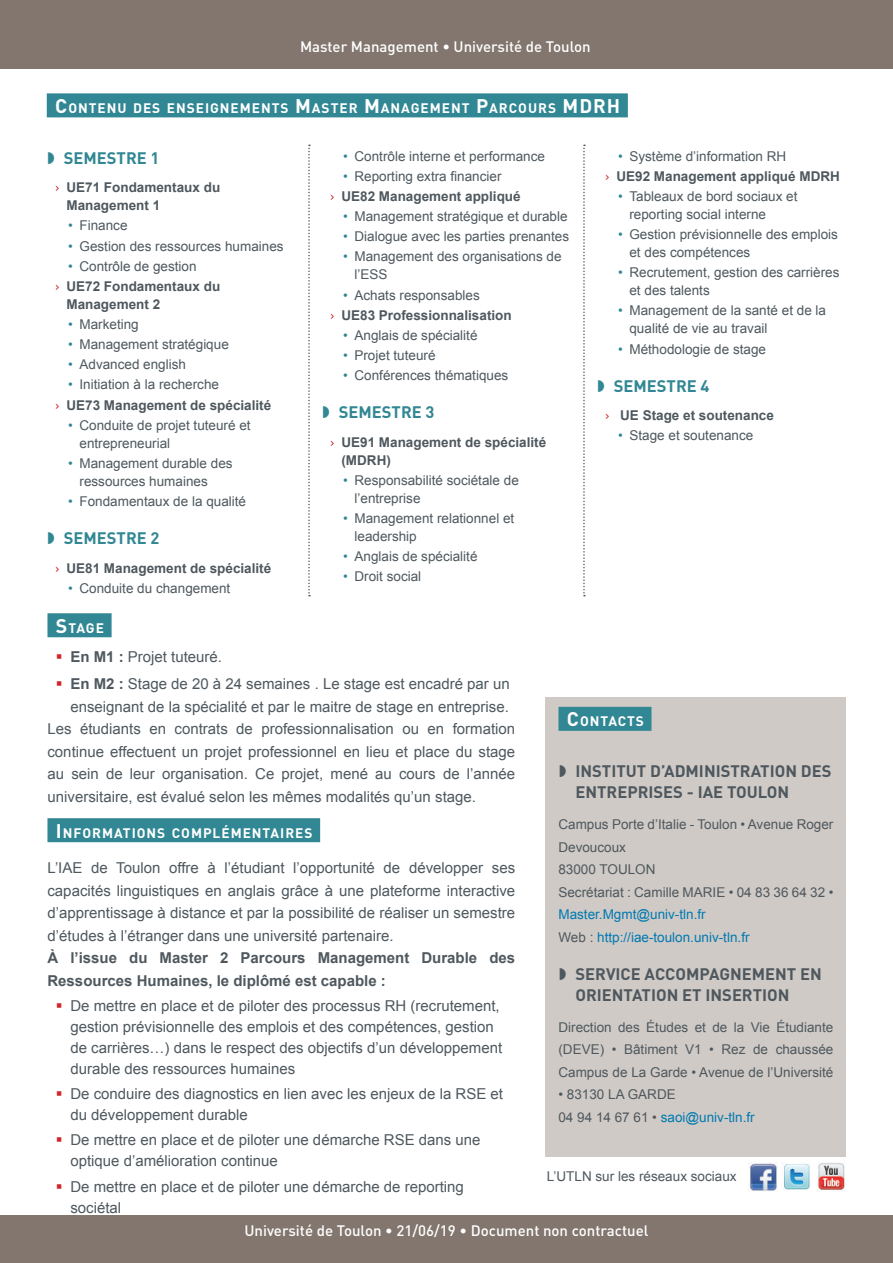
<style>
.page{position:relative;width:893px;height:1263px;background:#fff}
.page>*{position:absolute;margin:0;border:0;box-sizing:border-box;transform-origin:0 0}
.t1{font:700 16.5px/21px "DIN";color:#4e585e}
.t2{font:700 16.5px "DIN";color:#318793}
.t3{font:15px/22.5px "Arial";color:#4e585e}
.t4{font:500 15px "DIN";color:#fff}
.t5{font:700 15px/22.5px "Arial";color:#4e585e}
.t6{font:700 13.65px "DIN";letter-spacing:.07em;color:#fff}
.t7{font:13.5px/18px "Arial";color:#4e585e}
.t8{font:700 13.5px/20.1px "Arial";color:#4e585e}
.t9{font:13.5px/22.5px "Arial";color:#0079b0}
.s1{font-size:19.5px}
.s2{font-family:"DIN";font-weight:400;color:#d1232a}
.s3{color:#318793}
.s4{font-weight:400;color:#318793}
.s5{font-weight:400}
.s6{font-family:"DIN";color:#d1232a}
.s7{font-weight:700}
.s8{color:#4e585e}
.s9{color:#0079b0}
</style>
<div class="page">
<div style="left:0;top:1215px;width:893px;height:48px;background:#82766e"></div>
<div style="left:0;top:0;width:893px;height:68px;background:#82766e"></div>
<div style="left:47px;top:93px;width:581px;height:24px;background:#318793"></div>
<div style="left:546px;top:697px;width:300px;height:460px;background:#d0cac6"></div>
<div style="left:558px;top:707px;width:93px;height:24px;background:#318793"></div>
<div style="left:47px;top:613px;width:65px;height:24px;background:#318793"></div>
<div style="left:47px;top:818px;width:273px;height:24px;background:#318793"></div>
<img style="left:748px;top:1162px;width:29px;height:29px">
<img style="left:782px;top:1163px;width:28px;height:27px">
<img style="left:817px;top:1162px;width:28px;height:29px">
<svg style="left:308px;top:145px;width:2px;height:451px"></svg>
<svg style="left:583px;top:145px;width:2px;height:451px"></svg>
<p class="t4" style="left:300px;top:37px;width:292px">Master Management • Université de Toulon</p>
<p class="t6" style="left:55px;top:99px;width:551px"><span class="s1">C</span>ONTENU DES ENSEIGNEMENTS <span class="s1">M</span>ASTER <span class="s1">M</span>ANAGEMENT <span class="s1">P</span>ARCOURS <span class="s1">MDRH</span></p>
<p class="t2" style="left:64px;top:147px;width:97px">SEMESTRE 1</p>
<p class="t8" style="left:66px;top:179px;width:155px;line-height:18px;text-indent:-11px"><span class="s2">›</span> UE71 Fondamentaux du<br>Management 1</p>
<p class="t7" style="left:68px;top:217px;width:61px"><span class="s3">•</span> Finance</p>
<p class="t7" style="left:68px;top:237px;width:217px"><span class="s3">•</span> Gestion des ressources humaines</p>
<p class="t8" style="left:55px;top:256px;width:166px;text-indent:13px"><span class="s4">•</span> <span class="s5">Contrôle de gestion<br></span><span class="s2">›</span> UE72 Fondamentaux du</p>
<p class="t8" style="left:66px;top:295px;width:95px">Management 2</p>
<p class="t7" style="left:68px;top:315px;width:72px"><span class="s3">•</span> Marketing</p>
<p class="t7" style="left:68px;top:336px;width:162px"><span class="s3">•</span> Management stratégique</p>
<p class="t7" style="left:68px;top:356px;width:120px"><span class="s3">•</span> Advanced english</p>
<p class="t8" style="left:55px;top:375px;width:217px;text-indent:13px"><span class="s4">•</span> <span class="s5">Initiation à la recherche<br></span><span class="s2">›</span> UE73 Management de spécialité</p>
<p class="t7" style="left:80px;top:416px;width:173px;text-indent:-11px"><span class="s3">•</span> Conduite de projet tuteuré et entrepreneurial</p>
<p class="t7" style="left:80px;top:454px;width:155px;text-indent:-11px"><span class="s3">•</span> Management durable des ressources humaines</p>
<p class="t7" style="left:68px;top:492px;width:180px"><span class="s3">•</span> Fondamentaux de la qualité</p>
<p class="t2" style="left:64px;top:527px;width:97px">SEMESTRE 2</p>
<p class="t8" style="left:55px;top:558px;width:217px"><span class="s2">›</span> UE81 Management de spécialité</p>
<p class="t7" style="left:68px;top:579px;width:164px"><span class="s3">•</span> Conduite du changement</p>
<p class="t8" style="left:605px;top:146px;width:236px;text-indent:13px"><span class="s4">•</span> <span class="s5">Système d’information RH<br></span><span class="s2">›</span> UE92 Management appliqué MDRH</p>
<p class="t7" style="left:629px;top:187px;width:170px;text-indent:-11px"><span class="s3">•</span> Tableaux de bord sociaux et reporting social interne</p>
<p class="t7" style="left:629px;top:225px;width:210px;text-indent:-11px"><span class="s3">•</span> Gestion prévisionnelle des emplois et des compétences</p>
<p class="t7" style="left:629px;top:264px;width:212px;text-indent:-11px"><span class="s3">•</span> Recrutement, gestion des carrières et des talents</p>
<p class="t7" style="left:629px;top:302px;width:198px;text-indent:-11px"><span class="s3">•</span> Management de la santé et de la qualité de vie au travail</p>
<p class="t7" style="left:618px;top:340px;width:150px"><span class="s3">•</span> Méthodologie de stage</p>
<p class="t2" style="left:614px;top:375px;width:97px">SEMESTRE 4</p>
<p class="t8" style="left:605px;top:406px;width:170px"><span class="s2">›</span> UE Stage et soutenance</p>
<p class="t7" style="left:618px;top:427px;width:137px"><span class="s3">•</span> Stage et soutenance</p>
<p class="t7" style="left:343px;top:147px;width:204px"><span class="s3">•</span> Contrôle interne et performance</p>
<p class="t7" style="left:330px;top:166px;width:192px;line-height:20.1px;text-align:center"><span class="s3">•</span> Reporting extra financier<br><span class="s6">›</span> <span class="s7">UE82 Management appliqué</span></p>
<p class="t7" style="left:343px;top:207px;width:226px"><span class="s3">•</span> Management stratégique et durable</p>
<p class="t7" style="left:343px;top:228px;width:228px"><span class="s3">•</span> Dialogue avec les parties prenantes</p>
<p class="t7" style="left:354px;top:248px;width:209px;text-indent:-11px"><span class="s3">•</span> Management des organisations de l’ESS</p>
<p class="t8" style="left:330px;top:285px;width:183px;text-indent:13px"><span class="s4">•</span> <span class="s5">Achats responsables<br></span><span class="s2">›</span> UE83 Professionnalisation</p>
<p class="t7" style="left:343px;top:326px;width:136px"><span class="s3">•</span> Anglais de spécialité</p>
<p class="t7" style="left:343px;top:346px;width:94px"><span class="s3">•</span> Projet tuteuré</p>
<p class="t7" style="left:343px;top:366px;width:167px"><span class="s3">•</span> Conférences thématiques</p>
<p class="t2" style="left:339px;top:401px;width:97px">SEMESTRE 3</p>
<p class="t8" style="left:341px;top:433px;width:206px;line-height:18px;text-indent:-11px"><span class="s2">›</span> UE91 Management de spécialité (MDRH)</p>
<p class="t7" style="left:354px;top:471px;width:166px;text-indent:-11px"><span class="s3">•</span> Responsabilité sociétale de l’entreprise</p>
<p class="t7" style="left:354px;top:509px;width:161px;text-indent:-11px"><span class="s3">•</span> Management relationnel et leadership</p>
<p class="t7" style="left:343px;top:547px;width:136px"><span class="s3">•</span> Anglais de spécialité</p>
<p class="t7" style="left:343px;top:568px;width:80px"><span class="s3">•</span> Droit social</p>
<p class="t6" style="left:56px;top:619px;width:50px"><span class="s1">S</span>TAGE</p>
<p class="t3" style="left:70px;top:644px;width:441px;line-height:26.7px"><span class="s7">En M1 :</span> Projet tuteuré.<br><span class="s7">En M2 :</span> Stage de 20 à 24 semaines . Le stage est encadré par un</p>
<p class="t3" style="left:47px;top:695px;width:469px;text-indent:23px">enseignant de la spécialité et par le maitre de stage en entreprise.<br>Les étudiants en contrats de professionnalisation ou en formation continue effectuent un projet professionnel en lieu et place du stage au sein de leur organisation. Ce projet, mené au cours de l’année universitaire, est évalué selon les mêmes modalités qu’un stage.</p>
<p class="t6" style="left:56px;top:824px;width:258px"><span class="s1">I</span> NFORMATIONS COMPLÉMENTAIRES</p>
<p class="t3" style="left:47px;top:857px;width:469px;text-align:justify">L’IAE de Toulon offre à l’étudiant l’opportunité de développer ses capacités linguistiques en anglais grâce à une plateforme interactive d’apprentissage à distance et par la possibilité de réaliser un semestre d’études à l’étranger dans une université partenaire.</p>
<p class="t5" style="left:47px;top:947px;width:469px">À l’issue du Master 2 Parcours Management Durable des<br>Ressources Humaines, le diplômé est capable :</p>
<p class="t3" style="left:70px;top:995px;width:433px;line-height:21px">De mettre en place et de piloter des processus RH (recrutement, gestion prévisionnelle des emplois et des compétences, gestion de carrières…) dans le respect des objectifs d’un développement durable des ressources humaines</p>
<p class="t3" style="left:70px;top:1083px;width:434px;line-height:21px">De conduire des diagnostics en lien avec les enjeux de la RSE et du développement durable</p>
<p class="t3" style="left:70px;top:1130px;width:412px;line-height:21px">De mettre en place et de piloter une démarche RSE dans une optique d’amélioration continue</p>
<p class="t3" style="left:70px;top:1176px;width:395px;line-height:21px">De mettre en place et de piloter une démarche de reporting sociétal</p>
<p class="t6" style="left:567px;top:712px;width:79px"><span class="s1">C</span>ONTACTS</p>
<p class="t1" style="left:575px;top:760px;width:258px">INSTITUT D’ADMINISTRATION DES<br>ENTREPRISES - IAE TOULON</p>
<p class="t7" style="left:558px;top:813px;width:276px;line-height:22.5px">Campus Porte d’Italie - Toulon • Avenue Roger<br>Devoucoux<br>83000 TOULON<br>Secrétariat : Camille MARIE • 04 83 36 64 32 •</p>
<p class="t9" style="left:558px;top:903px;width:193px">Master.Mgmt@univ-tln.fr<br><span class="s8">Web :</span> http://iae-toulon.univ-tln.fr</p>
<p class="t1" style="left:575px;top:962px;width:248px">SERVICE ACCOMPAGNEMENT EN<br>ORIENTATION ET INSERTION</p>
<p class="t7" style="left:558px;top:1016px;width:276px;line-height:22.5px;text-align:justify">Direction des Études et de la Vie Étudiante (DEVE) • Bâtiment V1 • Rez de chaussée Campus de La Garde • Avenue de l’Université</p>
<p class="t7" style="left:558px;top:1083px;width:198px;line-height:22.5px">• 83130 LA GARDE<br>04 94 14 67 61 • <span class="s9">saoi@univ-tln.fr</span></p>
<p class="t7" style="left:547px;top:1167px;width:191px">L’UTLN sur les réseaux sociaux</p>
<p class="t4" style="left:244px;top:1221px;width:406px">Université de Toulon • 21/06/19 • Document non contractuel</p>
</div>
